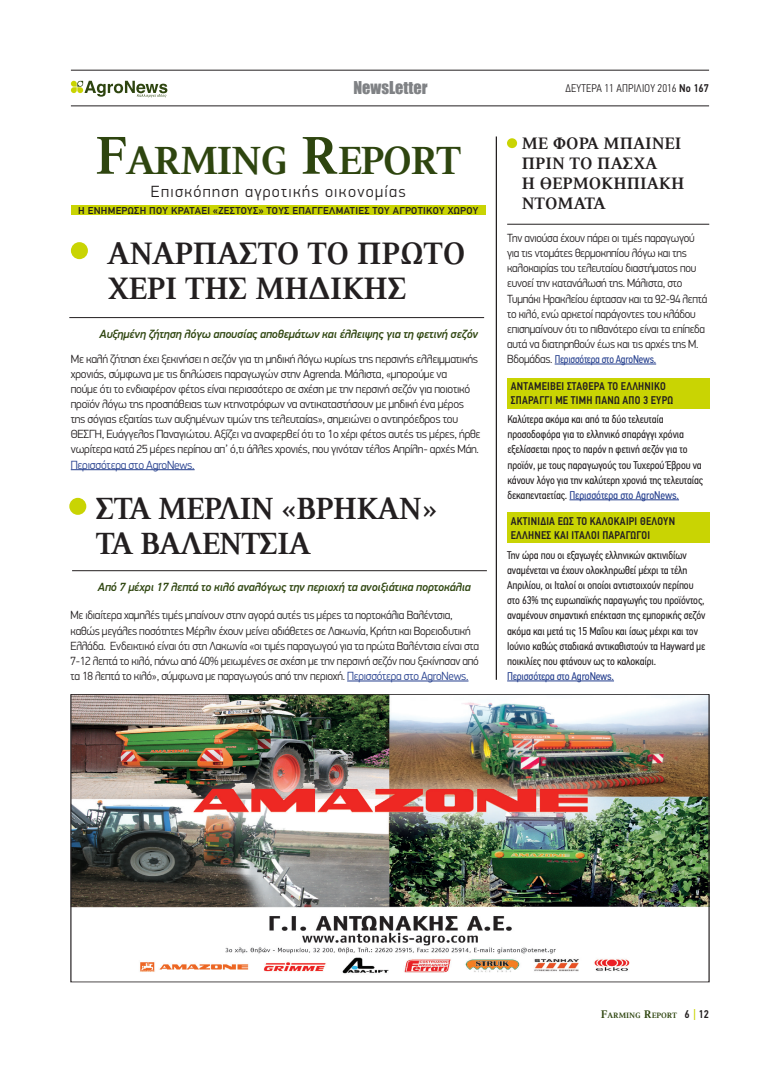
<style>
.page{position:relative;width:780px;height:1088px;background:#fff}
.page>*{position:absolute;margin:0;border:0;box-sizing:border-box;transform-origin:0 0}
.t1{font:700 44.38px "PF Press";letter-spacing:-.03em;color:#2e450f}
.t2{font:700 35px/35px "PF Press";letter-spacing:-.01em;color:#231f20}
.t3{font:700 34.62px/34.6px "PF Press";letter-spacing:-.02em;color:#231f20}
.t4{font:700 18.75px/20px "PF Press";color:#231f20}
.t5{font:300 16.25px "PF Din Display Pro";letter-spacing:.08em;color:#231f20}
.t6{font:16.25px "Impact";color:#808285}
.t7{font:300 11.88px/15.1px "PF Din Display Pro";letter-spacing:-.02em;color:#231f20}
.t8{font:300 11.88px/15.1px "PF Din Display Pro";letter-spacing:-.02em;color:#231f20;scale:.96 1}
.t9{font:300 11.88px/15.1px "PF Din Display Pro";letter-spacing:-.02em;color:#231f20;scale:.95 1}
.t10{font:italic 500 11.88px "PF Din Display Pro";letter-spacing:-.01em;color:#2e450f}
.t11{font:300 11.88px "PF Din Display Pro";letter-spacing:-.02em;color:#253f8e}
.t12{font:11.25px/15.1px "PF Din Text Cond Pro";letter-spacing:-.01em;color:#231f20}
.t13{font:500 11.25px/13.8px "PF Din Text Cond Pro";letter-spacing:.02em;color:#231f20}
.t14{font:11.25px "PF Din Text Cond Pro";letter-spacing:-.02em;color:#253f8e;scale:.95 1}
.t15{font:300 11.25px "PF Din Text Cond Pro";letter-spacing:.02em;color:#231f20}
.t16{font:11.25px "PF Din Text Cond Pro";letter-spacing:-.02em;color:#253f8e}
.t17{font:500 10px "PF Din Text Pro";letter-spacing:.03em;color:#231f20}
.t18{font:700 8.75px "PF Press";color:#2e450f}
.s1{font-size:60.12px}
.s2{color:#253f8e}
.s3{font-weight:500}
.s4{font-family:"PF Din Display Pro";font-weight:300;font-size:11.88px;color:#231f20}
.s5{font-size:12.5px}
.s6{font-family:"PF Din Text Cond Pro";font-weight:500;font-size:11.25px;color:#231f20}
.s7{font-family:"PF Din Text Cond Pro";font-weight:400;font-size:15.75px;color:#c9d403}
</style>
<div class="page">
<hr style="left:71px;top:106px;width:638px;height:1px;background:#231f20">
<hr style="left:71px;top:70px;width:638px;height:1px;background:#231f20">
<svg style="left:71px;top:81px;width:96px;height:16px"></svg>
<hr style="left:569px;top:499px;width:110px;height:1px;background:#253f8e">
<hr style="left:71px;top:469px;width:124px;height:1px;background:#253f8e">
<hr style="left:554px;top:364px;width:102px;height:1px;background:#253f8e">
<hr style="left:347px;top:681px;width:121px;height:1px;background:#253f8e">
<hr style="left:495px;top:136px;width:2px;height:544px;background:#231f20">
<div style="left:71px;top:242px;width:17px;height:17px;background:#c9d403;border-radius:50%"></div>
<div style="left:507px;top:138px;width:10px;height:10px;background:#c9d403;border-radius:50%"></div>
<div style="left:69px;top:498px;width:17px;height:17px;background:#c9d403;border-radius:50%"></div>
<hr style="left:69px;top:317px;width:415px;height:1px;background:#231f20">
<hr style="left:507px;top:224px;width:202px;height:1px;background:#231f20">
<hr style="left:72px;top:570px;width:415px;height:1px;background:#231f20">
<div style="left:71px;top:205px;width:414px;height:10px;background:#c9d403"></div>
<div style="left:507px;top:512px;width:202px;height:31px;background:#c9d403"></div>
<hr style="left:507px;top:681px;width:107px;height:1px;background:#253f8e">
<div style="left:507px;top:378px;width:202px;height:30px;background:#c9d403"></div>
<img style="left:73px;top:696px;width:634px;height:278px">
<div style="left:71px;top:694px;width:638px;height:288px;border:1px solid #231f20"></div>
<h3 class="t6" style="left:353px;top:75px;width:76px">NewsLetter</h3>
<h1 class="t1" style="left:95px;top:138px;width:368px"><span class="s1">F</span>ARMING <span class="s1">R</span>EPORT</h1>
<h3 class="t5" style="left:151px;top:182px;width:256px">Επισκόπηση αγροτικής οικονομίας</h3>
<p class="t17" style="left:78px;top:204px;width:401px">Η ΕΝΗΜΕΡΩΣΗ ΠΟΥ ΚΡΑΤΑΕΙ «ΖΕΣΤΟΥΣ» ΤΟΥΣ ΕΠΑΓΓΕΛΜΑΤΙΕΣ ΤΟΥ ΑΓΡΟΤΙΚΟΥ ΧΩΡΟΥ</p>
<h2 class="t2" style="left:107px;top:237px;width:359px">Ανάρπαστο το πρώτο χέρι της μηδικής</h2>
<p class="t10" style="left:100px;top:326px;width:380px">Αυξημένη ζήτηση λόγω απουσίας αποθεμάτων και έλλειψης για τη φετινή σεζόν</p>
<p class="t7" style="left:71px;top:351px;width:411px">Με καλή ζήτηση έχει ξεκινήσει η σεζόν για τη μηδική λόγω κυρίως της περσινής ελλειμματικής χρονιάς, σύμφωνα με τις δηλώσεις παραγωγών στην Agrenda. Μάλιστα, «μπορούμε να<br>πούμε ότι το ενδιαφέρον φέτος είναι περισσότερο σε σχέση με την περσινή σεζόν για ποιοτικό προϊόν λόγω της προσπάθειας των κτηνοτρόφων να αντικαταστήσουν με μηδική ένα μέρος της σόγιας εξαιτίας των αυξημένων τιμών της τελευταίας», σημειώνει ο αντιπρόεδρος του ΘΕΣΓΗ, Ευάγγελος Παναγιώτου. Αξίζει να αναφερθεί ότι το 1ο χέρι φέτος αυτές τις μέρες, ήρθε νωρίτερα κατά 25 μέρες περίπου απ’ ό,τι άλλες χρονιές, που γινόταν τέλος Απρίλη- αρχές Μάη.</p>
<p class="t11" style="left:71px;top:458px;width:125px">Περισσότερα στο AgroNews.</p>
<h3 class="t3" style="left:96px;top:492px;width:343px">Στα Μέρλιν «Βρηκαν» τα Βαλέντσια</h3>
<p class="t10" style="left:98px;top:580px;width:374px">Από 7 μέχρι 17 λεπτά το κιλό αναλόγως την περιοχή τα ανοιξιάτικα πορτοκάλια</p>
<p class="t8" style="left:70px;top:608px;width:427px">Με ιδιαίτερα χαμηλές τιμές μπαίνουν στην αγορά αυτές τις μέρες τα πορτοκάλια Βαλέντσια, καθώς μεγάλες ποσότητες Μέρλιν έχουν μείνει αδιάθετες σε Λακωνία, Κρήτη και Βορειοδυτική Ελλάδα. Ενδεικτικό είναι ότι στη Λακωνία «οι τιμές παραγωγού για τα πρώτα Βαλέντσια είναι στα 7-12 λεπτά το κιλό, πάνω από 40% μειωμένες σε σχέση με την περσινή σεζόν που ξεκίνησαν από τα 18 λεπτά το κιλό», σύμφωνα με παραγωγούς από την περιοχή. <span class="s2">Περισσότερα στο AgroNews.</span></p>
<p class="t15" style="left:565px;top:82px;width:145px">δευτερα 11 ΑΠΡΙΛΙΟΥ 2016 <span class="s3">Νο 167</span></p>
<h3 class="t4" style="left:521px;top:133px;width:163px">Με φόρα µπαίνει πριν το Πάσχα<br>η θερµοκηπιακή ντοµάτα</h3>
<p class="t9" style="left:507px;top:231px;width:212px">Την ανιούσα έχουν πάρει οι τιμές παραγωγού για τις ντομάτες θερμοκηπίου λόγω και της καλοκαιρίας του τελευταίου διαστήματος που ευνοεί την κατανάλωσή της. Μάλιστα, στο Τυμπάκι Ηρακλείου έφτασαν και τα 92-94 λεπτά το κιλό, ενώ αρκετοί παράγοντες του κλάδου επισημαίνουν ότι το πιθανότερο είναι τα επίπεδα αυτά να διατηρηθούν έως και τις αρχές της Μ.</p>
<p class="t14" style="left:507px;top:352px;width:158px"><span class="s4">Βδομάδας.</span> Περισσότερα στο AgroNews.</p>
<p class="t13" style="left:511px;top:380px;width:155px">Ανταμείβει σταθερά το ελληνικό σπαράγγι µε τιµή</p>
<p class="t13" style="left:595px;top:393px;width:35px">πάνω από</p>
<p class="t13" style="left:643px;top:393px;width:31px">3 ευρώ</p>
<p class="t12" style="left:507px;top:412px;width:197px">Καλύτερα ακόμα και από τα δύο τελευταία προσοδοφόρα για το ελληνικό σπαράγγι χρόνια εξελίσσεται προς το παρόν η φετινή σεζόν για το προϊόν, με τους παραγωγούς του Τυχερού Έβρου να κάνουν λόγο για την καλύτερη χρονιά της τελευταίας δεκαπενταετίας. <span class="s2">Περισσότερα στο AgroNews.</span></p>
<p class="t13" style="left:511px;top:514px;width:166px">Ακτινίδια έως το καλοκαίρι θέλουν<br>Έλληνες και Ιταλοί παραγωγοί</p>
<p class="t12" style="left:507px;top:548px;width:200px">Την ώρα που οι εξαγωγές ελληνικών ακτινιδίων αναμένεται να έχουν ολοκληρωθεί μέχρι τα τέλη Απριλίου, οι Ιταλοί οι οποίοι αντιστοιχούν περίπου στο 63% της ευρωπαϊκής παραγωγής του προϊόντος, αναμένουν σημαντική επέκταση της εμπορικής σεζόν ακόμα και μετά τις 15 Μαΐου και ίσως μέχρι και τον Ιούνιο καθώς σταδιακά αντικαθιστούν τα Hayward με ποικιλίες που φτάνουν ως το καλοκαίρι.</p>
<p class="t16" style="left:507px;top:669px;width:108px">Περισσότερα στο AgroNews.</p>
<p class="t18" style="left:601px;top:1011px;width:110px"><span class="s5">F</span>ARMING <span class="s5">R</span>EPORT <span class="s6">6</span> <span class="s7">I</span> <span class="s6">12</span></p>
</div>
